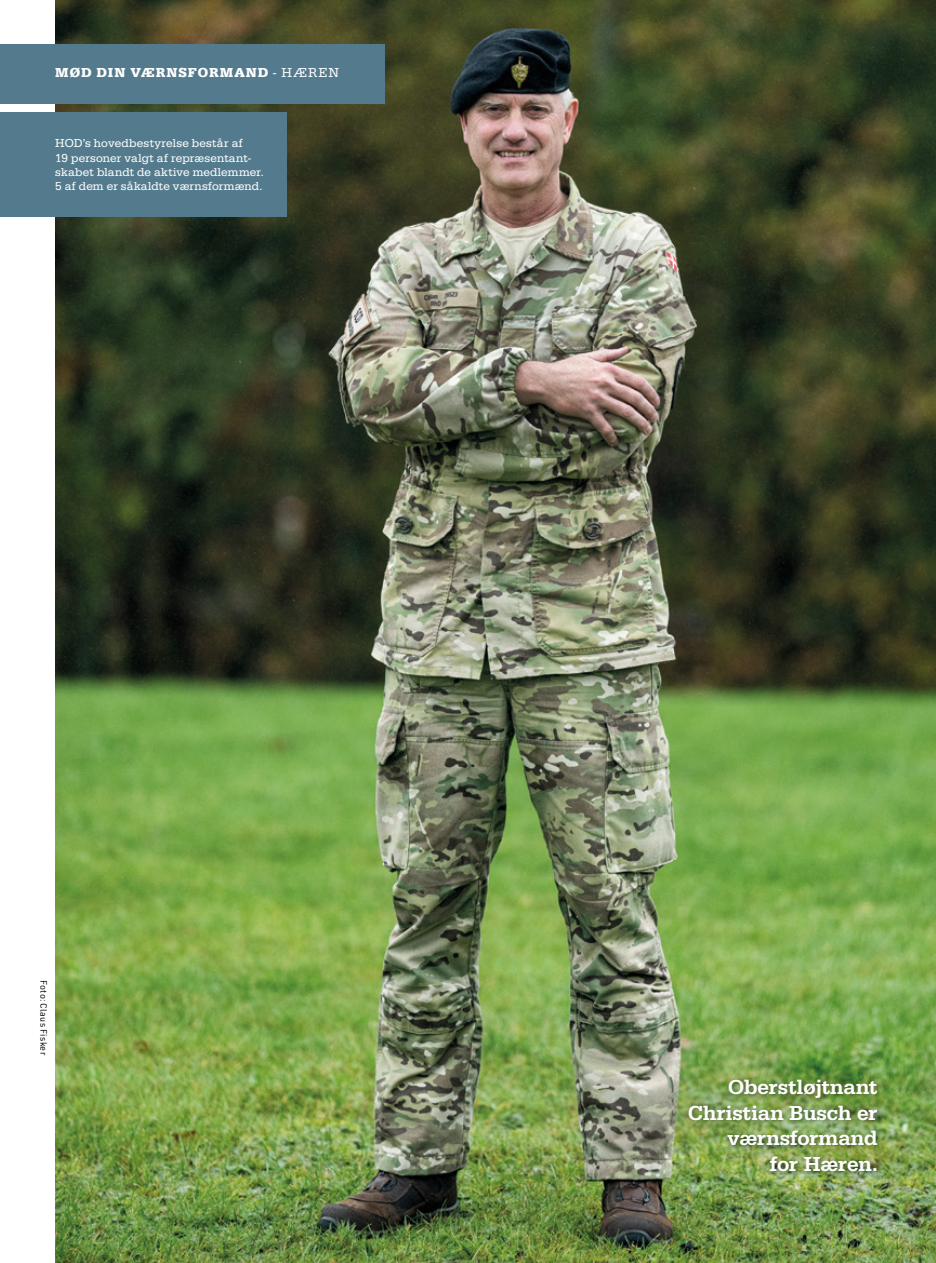
<style>
.page{position:relative;width:936px;height:1263px;background:#fff}
.page>*{position:absolute;margin:0;border:0;box-sizing:border-box;transform-origin:0 0}
.t1{font:500 21px/25.5px "Serifa";color:#fff;text-align:right}
.t2{font:700 13.5px "Serifa";letter-spacing:.07em;color:#fff}
.t3{font:12px/14.4px "Serifa";letter-spacing:.015em;color:#fff}
.t4{font:9px "URWDIN";letter-spacing:.035em;color:#000}
.s1{font-weight:400}
</style>
<div class="page">
<img style="left:55px;top:0;width:880px;height:1263px">
<div style="left:0;top:45px;width:384px;height:59px;background:#547b8d"></div>
<div style="left:0;top:113px;width:286px;height:104px;background:#547b8d"></div>
<div style="left:685px;top:1076px;width:198px;height:101px;background:#000;opacity:.45"></div>
<p class="t2" style="left:55px;top:65px;width:285px">MØD DIN VÆRNSFORMAND <span class="s1">- HÆREN</span></p>
<p class="t3" style="left:55px;top:136px;width:210px">HOD’s hovedbestyrelse består af<br>19 personer valgt af repræsentant&shy;skabet blandt de aktive medlemmer.<br>5 af dem er såkaldte værnsformænd.</p>
<p class="t4" style="left:49px;top:980px;width:77px;rotate:90deg">Foto: Claus Fisker</p>
<h1 class="t1" style="left:688px;top:1074px;width:191px">Oberstløjtnant<br>Christian Busch er værnsformand<br>for Hæren.</h1>
</div>
